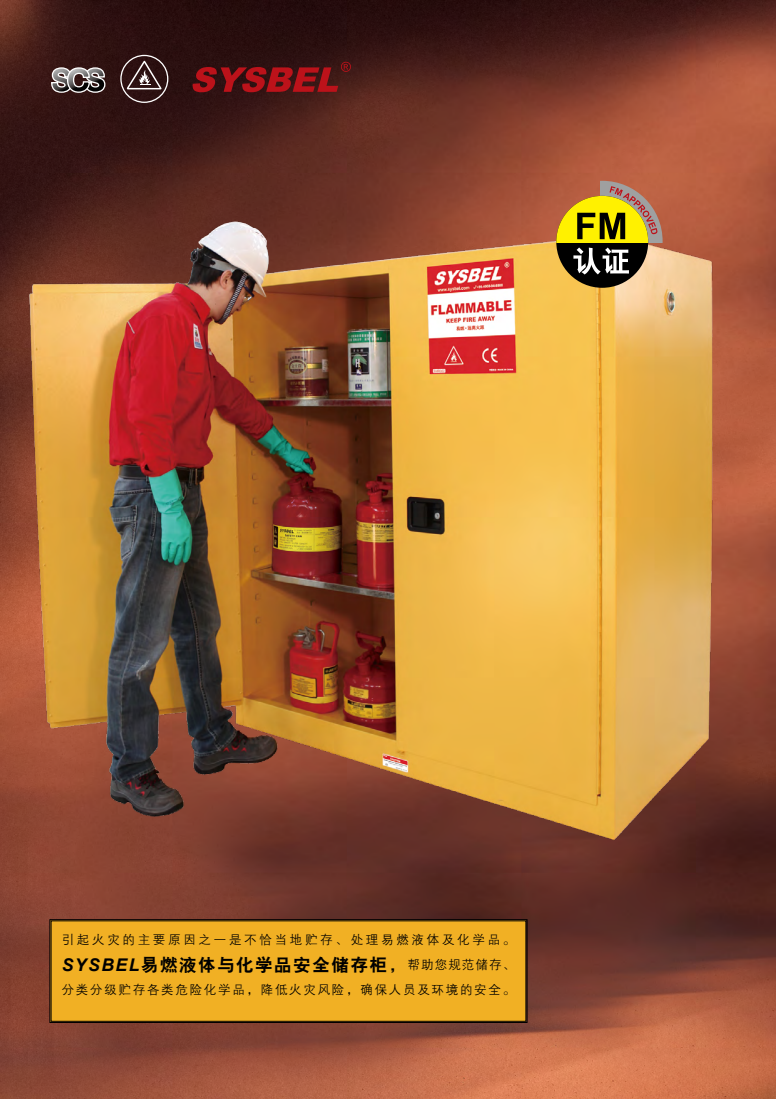
<style>
.page{position:relative;width:776px;height:1099px;background:#fff}
.page>*{position:absolute;margin:0;border:0;box-sizing:border-box;transform-origin:0 0}
.t1{font:17.5px "H Yb 2 gj";letter-spacing:.09em;color:#000}
.t2{font:12.5px "FZZDXJW GB1 0";letter-spacing:.14em;color:#000}
.t3{font:12.5px "FZZDXJW GB1 0";letter-spacing:.215em;color:#000}
.s1{font-family:"Arial";font-weight:700;font-style:italic}
.s2{font-family:"FZZDXJW GB1 0";font-size:12.5px}
</style>
<div class="page">
<img style="left:0;top:0;width:776px;height:1098px">
<img style="left:16px;top:198px;width:740px;height:659px">
<svg style="left:50px;top:52px;width:56px;height:41px;background:#604f4f"></svg>
<div style="left:120px;top:55px;width:48px;height:48px;border:1px solid #fff;border-radius:50%"></div>
<svg style="left:127px;top:61px;width:35px;height:28px"></svg>
<svg style="left:192px;top:62px;width:159px;height:30px;background:#6f1216"></svg>
<div style="left:49px;top:919px;width:479px;height:104px;background:#f1b024"></div>
<div style="left:556px;top:196px;width:92px;height:91px;background:#000;border-radius:50%"></div>
<svg style="left:556px;top:181px;width:107px;height:93px"></svg>
<p class="t3" style="left:62px;top:932px;width:455px">引起火灾的主要原因之一是不恰当地贮存、处理易燃液体及化学品。</p>
<p class="t1" style="left:62px;top:955px;width:455px"><span class="s1">SYSBEL</span>易燃液体与化学品安全储存柜，<span class="s2">帮助您规范储存、</span></p>
<p class="t2" style="left:62px;top:982px;width:455px">分类分级贮存各类危险化学品，降低火灾风险，确保人员及环境的安全。</p>
</div>
